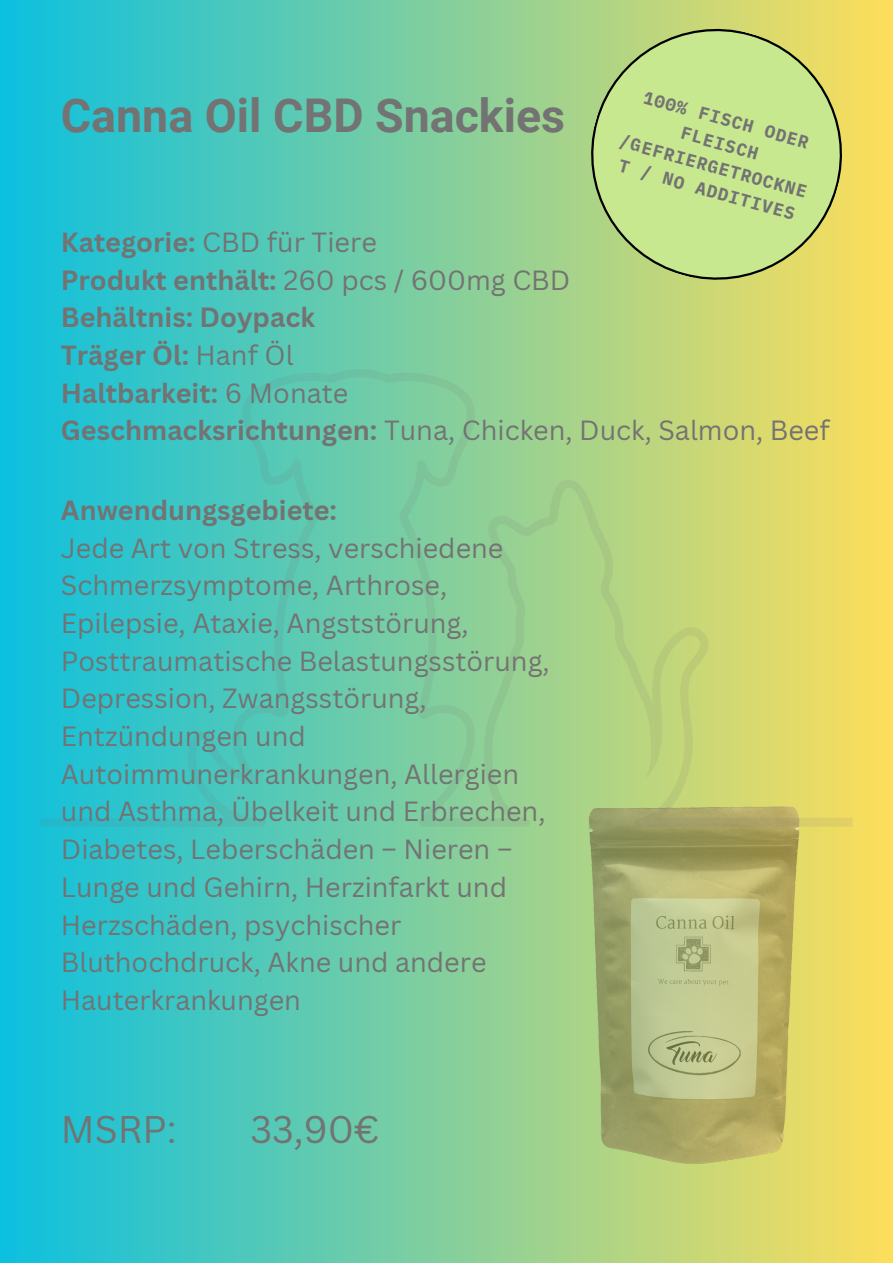
<style>
.page{position:relative;width:893px;height:1263px;background:#fff}
.page>*{position:absolute;margin:0;border:0;box-sizing:border-box;transform-origin:0 0}
.t1{font:700 46.5px "Roboto";color:#737373}
.t2{font:37.5px "Canva Sans";color:#737373}
.t3{font:27px/37.7px "Canva Sans";color:#737373}
.t4{font:700 27px/37.7px "Canva Sans";color:#737373}
.t5{font:700 17.62px/24.2px "IBM Plex Mono";color:#737373;text-align:center}
.s1{font-weight:400}
</style>
<div class="page">
<div style="left:0;top:0;width:893px;height:1263px;background:linear-gradient(to right,#0bc0df,#fdde5a)"></div>
<svg style="left:577px;top:15px;width:279px;height:279px;background:#c4dc81"></svg>
<img style="left:511px;top:766px;width:353px;height:435px">
<svg style="left:40px;top:368px;width:812px;height:460px;background:#83cd9c"></svg>
<h1 class="t1" style="left:61px;top:89px;width:506px">Canna Oil CBD Snackies</h1>
<p class="t5" style="left:635px;top:82px;width:195px;rotate:15deg">100% FISCH ODER<br>FLEISCH /GEFRIERGETROCKNE<br>T / NO ADDITIVES</p>
<p class="t4" style="left:61px;top:223px;width:770px">Kategorie: <span class="s1">CBD für Tiere<br></span>Produkt enthält: <span class="s1">260 pcs / 600mg CBD<br></span>Behältnis: Doypack<br>Träger Öl: <span class="s1">Hanf Öl<br></span>Haltbarkeit: <span class="s1">6 Monate<br></span>Geschmacksrichtungen: <span class="s1">Tuna, Chicken, Duck, Salmon, Beef</span></p>
<p class="t4" style="left:61px;top:491px;width:278px">Anwendungsgebiete:</p>
<p class="t3" style="left:61px;top:528px;width:490px">Jede Art von Stress, verschiedene<br>Schmerzsymptome, Arthrose,<br>Epilepsie, Ataxie, Angststörung,<br>Posttraumatische Belastungsstörung,<br>Depression, Zwangsstörung,<br>Entzündungen und<br>Autoimmunerkrankungen, Allergien und Asthma, Übelkeit und Erbrechen,<br>Diabetes, Leberschäden – Nieren –<br>Lunge und Gehirn, Herzinfarkt und<br>Herzschäden, psychischer<br>Bluthochdruck, Akne und andere<br>Hauterkrankungen</p>
<h2 class="t2" style="left:61px;top:1103px;width:117px">MSRP:</h2>
<h2 class="t2" style="left:250px;top:1103px;width:130px">33,90€</h2>
</div>
